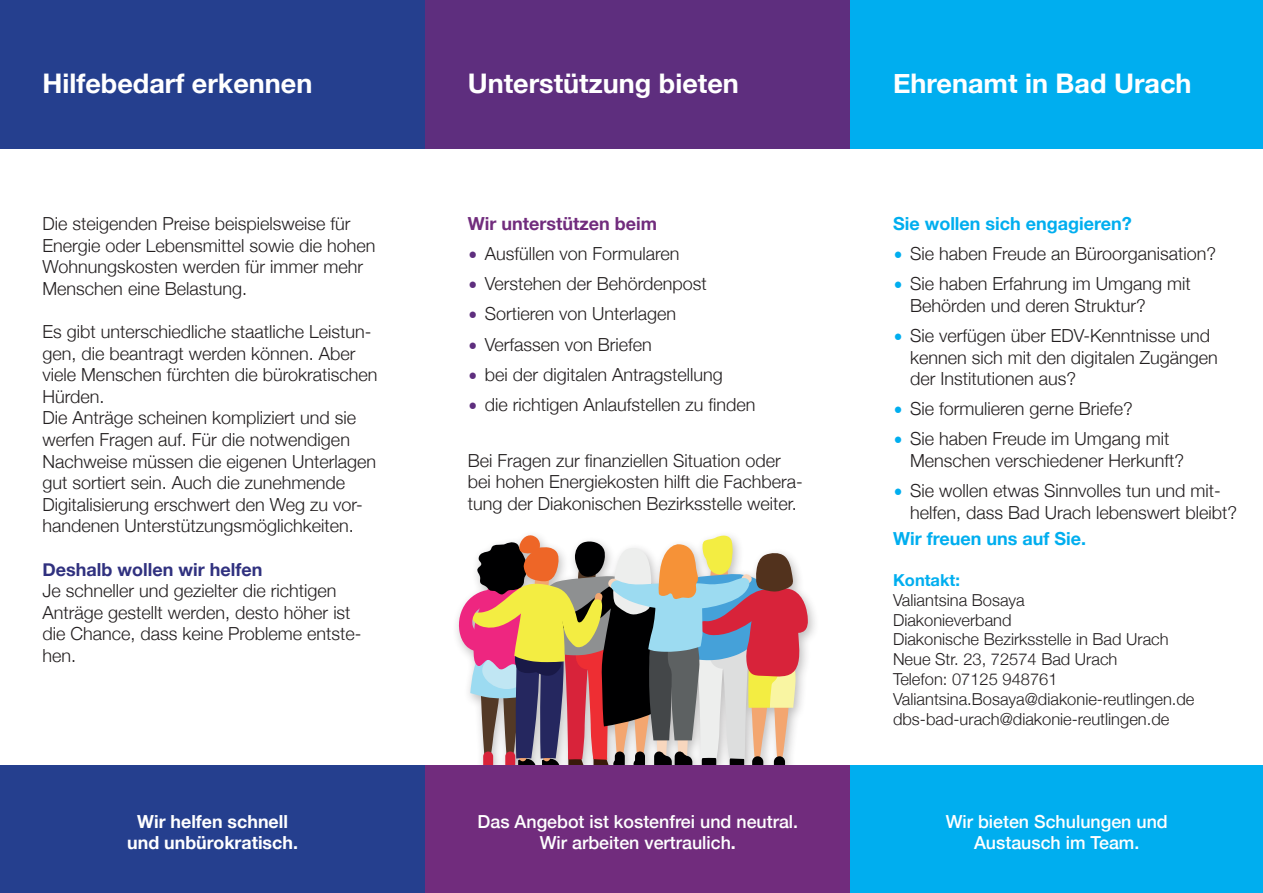
<style>
.page{position:relative;width:1263px;height:893px;background:#fff}
.page>*{position:absolute;margin:0;border:0;box-sizing:border-box;transform-origin:0 0}
.t1{font:700 27px "Helvetica Neue";color:#fff}
.t2{font:300 18px/21.6px "Helvetica Neue";color:#231f20}
.t3{font:500 18px/21.6px "Helvetica Neue";color:#fff;text-align:center}
.t4{font:700 18px/21.6px "Helvetica Neue";color:#fff;text-align:center}
.t5{font:700 18px "Helvetica Neue";color:#30317f}
.t6{font:700 18px "Helvetica Neue";color:#00aeef}
.t7{font:300 16.5px/19.8px "Helvetica Neue";color:#231f20}
.t8{font:700 16.5px "Helvetica Neue";color:#00aeef}
.s1{font-weight:700;color:#712c7d}
.s2{font-weight:400;color:#5e2e7e}
.s3{font-weight:700;color:#00aeef}
.s4{font-weight:400;color:#00aeef}
.s5{font-weight:700}
</style>
<div class="page">
<svg style="left:458px;top:535px;width:350px;height:230px;background:#ac9187"></svg>
<div style="left:0;top:0;width:425px;height:149px;background:#253f8e"></div>
<div style="left:425px;top:0;width:425px;height:149px;background:#5e2e7e"></div>
<div style="left:850px;top:0;width:413px;height:149px;background:#00aeef"></div>
<div style="left:0;top:765px;width:425px;height:128px;background:#253f8e"></div>
<div style="left:425px;top:765px;width:447px;height:128px;background:#712c7d"></div>
<div style="left:850px;top:765px;width:413px;height:128px;background:#00aeef"></div>
<h1 class="t1" style="left:43px;top:62px;width:271px">Hilfebedarf erkennen</h1>
<h1 class="t1" style="left:468px;top:62px;width:273px">Unterstützung bieten</h1>
<h1 class="t1" style="left:893px;top:62px;width:300px">Ehrenamt in Bad Urach</h1>
<p class="t2" style="left:43px;top:211px;width:335px">Die steigenden Preise beispielsweise für Energie oder Lebensmittel sowie die hohen Wohnungskosten werden für immer mehr Menschen eine Belastung.</p>
<p class="t2" style="left:43px;top:319px;width:336px">Es gibt unterschiedliche staatliche Leistun&shy;gen, die beantragt werden können. Aber viele Menschen fürchten die bürokratischen Hürden.<br>Die Anträge scheinen kompliziert und sie werfen Fragen auf. Für die notwendigen Nachweise müssen die eigenen Unterlagen gut sortiert sein. Auch die zunehmende Digitalisierung erschwert den Weg zu vor&shy;handenen Unterstützungsmöglichkeiten.</p>
<p class="t5" style="left:43px;top:555px;width:221px">Deshalb wollen wir helfen</p>
<p class="t2" style="left:43px;top:579px;width:321px">Je schneller und gezielter die richtigen<br>Anträge gestellt werden, desto höher ist die Chance, dass keine Probleme entste&shy;hen.</p>
<p class="t2" style="left:468px;top:207px;width:289px;line-height:30.2px"><span class="s1">Wir unterstützen beim<br></span><span class="s2">࡟</span> Ausfüllen von Formularen<br><span class="s2">࡟</span> Verstehen der Behördenpost<br><span class="s2">࡟</span> Sortieren von Unterlagen<br><span class="s2">࡟</span> Verfassen von Briefen<br><span class="s2">࡟</span> bei der digitalen Antragstellung<br><span class="s2">࡟</span> die richtigen Anlaufstellen zu finden</p>
<p class="t2" style="left:468px;top:448px;width:337px">Bei Fragen zur finanziellen Situation oder bei hohen Energiekosten hilft die Fachbera&shy;tung der Diakonischen Bezirksstelle weiter.</p>
<p class="t2" style="left:893px;top:207px;width:325px;line-height:30.2px"><span class="s3">Sie wollen sich engagieren?<br></span><span class="s4">࡟</span> Sie haben Freude an Büroorganisation? <span class="s4">࡟</span> Sie haben Erfahrung im Umgang mit</p>
<p class="t2" style="left:893px;top:289px;width:319px;line-height:30.2px;text-indent:17px">Behörden und deren Struktur?<br><span class="s4">࡟</span> Sie verfügen über EDV-Kenntnisse und</p>
<p class="t2" style="left:910px;top:345px;width:309px">kennen sich mit den digitalen Zugängen der Institutionen aus?</p>
<p class="t2" style="left:893px;top:392px;width:278px;line-height:30.2px"><span class="s4">࡟</span> Sie formulieren gerne Briefe?<br><span class="s4">࡟</span> Sie haben Freude im Umgang mit</p>
<p class="t2" style="left:893px;top:444px;width:329px;line-height:30.2px;text-indent:17px">Menschen verschiedener Herkunft?<br><span class="s4">࡟</span> Sie wollen etwas Sinnvolles tun und mit-</p>
<p class="t2" style="left:910px;top:500px;width:329px">helfen, dass Bad Urach lebenswert bleibt?</p>
<p class="t6" style="left:893px;top:524px;width:195px">Wir freuen uns auf Sie.</p>
<p class="t8" style="left:893px;top:567px;width:68px">Kontakt:</p>
<p class="t7" style="left:893px;top:589px;width:303px">Valiantsina Bosaya<br>Diakonieverband<br>Diakonische Bezirksstelle in Bad Urach<br>Neue Str. 23, 72574 Bad Urach<br>Telefon: 07125 948761<br>Valiantsina.Bosaya@diakonie-reutlingen.de dbs-bad-urach@diakonie-reutlingen.de</p>
<p class="t4" style="left:127px;top:811px;width:172px">Wir helfen schnell und unbürokratisch.</p>
<p class="t3" style="left:478px;top:809px;width:322px">Das Angebot ist kostenfrei und neutral.<br>Wir arbeiten vertraulich<span class="s5">.</span></p>
<p class="t3" style="left:946px;top:809px;width:224px">Wir bieten Schulungen und<br>Austausch im Team.</p>
</div>
